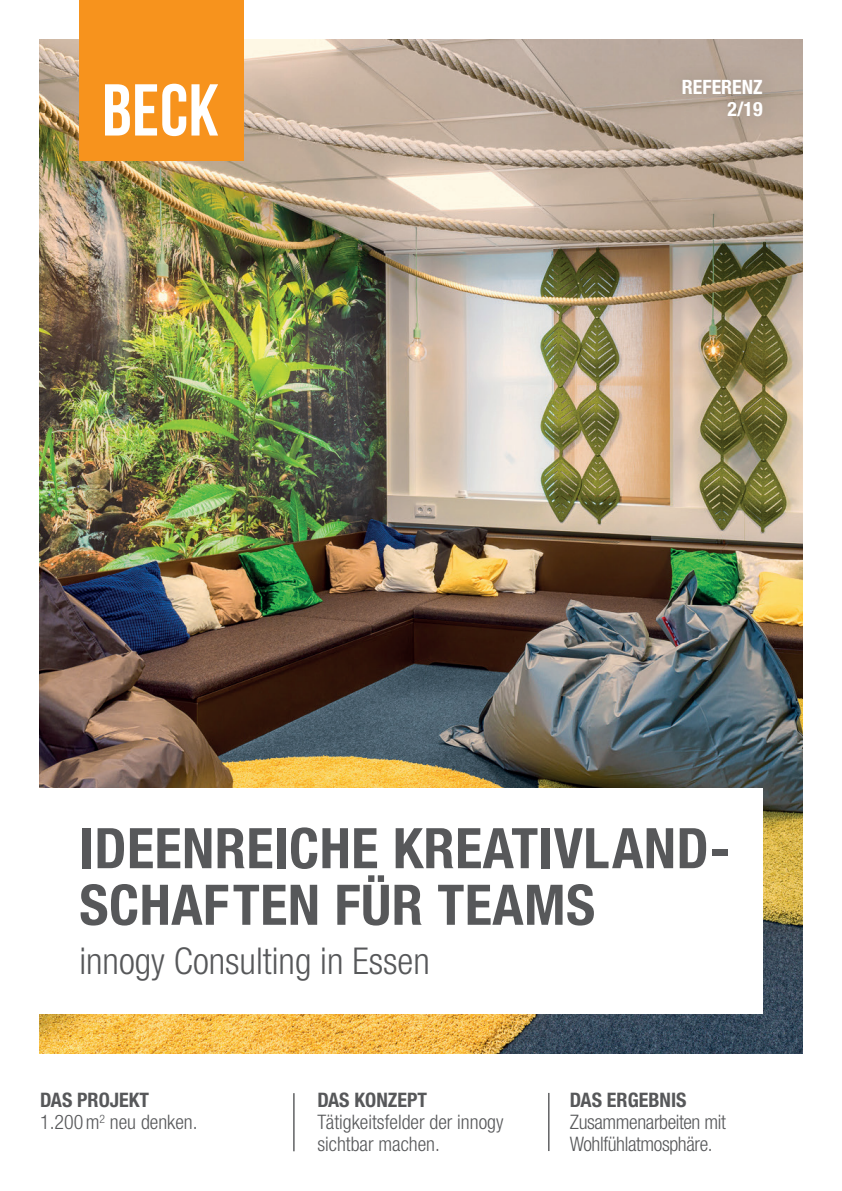
<style>
.page{position:relative;width:842px;height:1191px;background:#fff}
.page>*{position:absolute;margin:0;border:0;box-sizing:border-box;transform-origin:0 0}
.t1{font:700 condensed 56px/56.6px "Helvetica Neue LT Std";letter-spacing:.01em;color:#57585a}
.t2{font:300 condensed 37px "Helvetica Neue LT Std";color:#57585a}
.t3{font:300 condensed 20px/22px "Helvetica Neue LT Std";color:#57585a}
.t4{font:300 condensed 20px/22px "Helvetica Neue LT Std";letter-spacing:-.02em;color:#57585a}
.t5{font:700 condensed 20px "Helvetica Neue LT Std";color:#57585a}
.t6{font:700 condensed 19.8px/22px "Helvetica Neue LT Std";color:#fff;text-align:right}
.s1{font-weight:700}
</style>
<div class="page">
<img style="left:40px;top:40px;width:762px;height:1013px">
<div style="left:79px;top:0;width:165px;height:161px;background:#f7931d"></div>
<svg style="left:105px;top:84px;width:113px;height:52px"></svg>
<div style="left:665px;top:61px;width:116px;height:73px;background:#231f20;opacity:.2"></div>
<hr style="left:293px;top:1093px;width:2px;height:58px;background:#57585a">
<hr style="left:548px;top:1093px;width:1px;height:58px;background:#57585a">
<div style="left:0;top:788px;width:763px;height:225px;background:#fff"></div>
<p class="t6" style="left:682px;top:75px;width:82px">REFERENZ<br>2/19</p>
<h1 class="t1" style="left:79px;top:819px;width:652px">IDEENREICHE KREATIVLAND-<br>SCHAFTEN FÜR TEAMS</h1>
<h2 class="t2" style="left:79px;top:939px;width:352px">innogy Consulting in Essen</h2>
<p class="t3" style="left:40px;top:1089px;width:159px"><span class="s1">DAS PROJEKT<br></span>1.200m<sup>2</sup> neu denken.</p>
<p class="t5" style="left:570px;top:1088px;width:118px">DAS ERGEBNIS</p>
<p class="t5" style="left:317px;top:1088px;width:111px">DAS KONZEPT</p>
<p class="t3" style="left:317px;top:1111px;width:188px">Tätigkeitsfelder der innogy sichtbar machen.</p>
<p class="t4" style="left:570px;top:1111px;width:158px">Zusammenarbeiten mit<br>Wohlfühlatmosphäre.</p>
</div>
